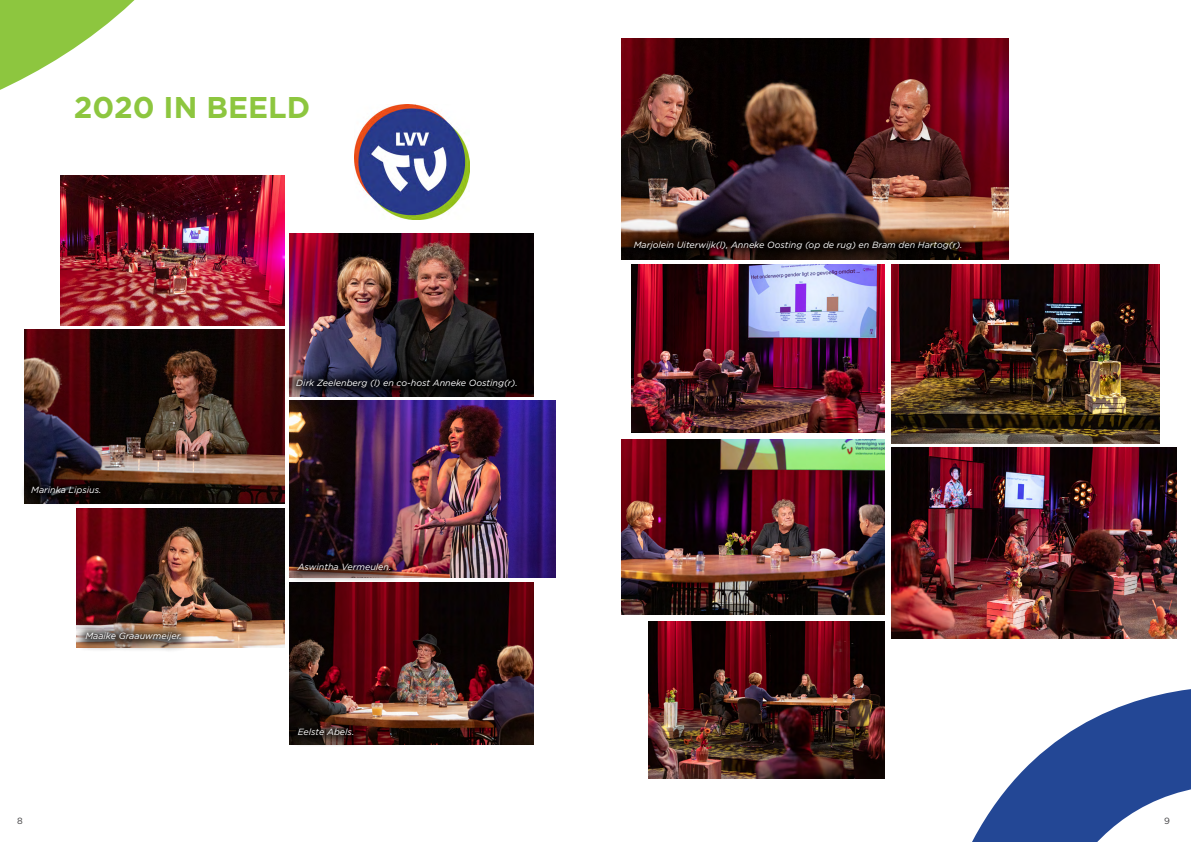
<style>
.page{position:relative;width:1191px;height:842px;background:#fff}
.page>*{position:absolute;margin:0;border:0;box-sizing:border-box;transform-origin:0 0}
.t1{font:700 30px "Gotham";color:#8dc63f}
.t2{font:italic 9px "Gotham";color:#fff}
.t3{font:9px "Gotham";color:#414042}
</style>
<div class="page">
<svg style="left:0;top:0;width:135px;height:90px"></svg>
<svg style="left:947px;top:615px;width:244px;height:227px"></svg>
<img style="left:61px;top:176px;width:224px;height:149px">
<img style="left:289px;top:234px;width:244px;height:162px">
<img style="left:24px;top:330px;width:261px;height:173px">
<img style="left:289px;top:400px;width:267px;height:178px">
<img style="left:76px;top:508px;width:209px;height:139px">
<img style="left:289px;top:582px;width:244px;height:163px">
<img style="left:621px;top:39px;width:387px;height:221px">
<img style="left:891px;top:264px;width:268px;height:179px">
<img style="left:632px;top:264px;width:252px;height:168px">
<img style="left:621px;top:439px;width:263px;height:176px">
<img style="left:891px;top:448px;width:285px;height:190px">
<img style="left:649px;top:622px;width:235px;height:156px">
<div style="left:285px;top:368px;width:243px;height:31px;background:#000;opacity:.8"></div>
<div style="left:20px;top:475px;width:92px;height:31px;background:#000;opacity:.8"></div>
<div style="left:286px;top:552px;width:116px;height:30px;background:#000;opacity:.8"></div>
<div style="left:286px;top:717px;width:79px;height:30px;background:#000;opacity:.8"></div>
<div style="left:74px;top:621px;width:118px;height:31px;background:#000;opacity:.8"></div>
<div style="left:622px;top:230px;width:350px;height:31px;background:#000;opacity:.8"></div>
<img style="left:354px;top:105px;width:115px;height:115px">
<h1 class="t1" style="left:74px;top:87px;width:238px">2020 IN BEELD</h1>
<p class="t2" style="left:31px;top:484px;width:72px">Marinka Lipsius.</p>
<p class="t2" style="left:85px;top:630px;width:98px">Maaike Graauwmeijer.</p>
<p class="t2" style="left:296px;top:377px;width:223px">Dirk Zeelenberg (l) en co-host Anneke Oosting(r).</p>
<p class="t2" style="left:298px;top:561px;width:95px">Aswintha Vermeulen.</p>
<p class="t2" style="left:298px;top:726px;width:58px">Eelste Abels.</p>
<p class="t2" style="left:634px;top:239px;width:330px">Marjolein Uiterwijk(l), Anneke Oosting (op de rug) en Bram den Hartog(r).</p>
<p class="t3" style="left:17px;top:815px;width:7px">8</p>
<p class="t3" style="left:1164px;top:815px;width:7px">9</p>
</div>
